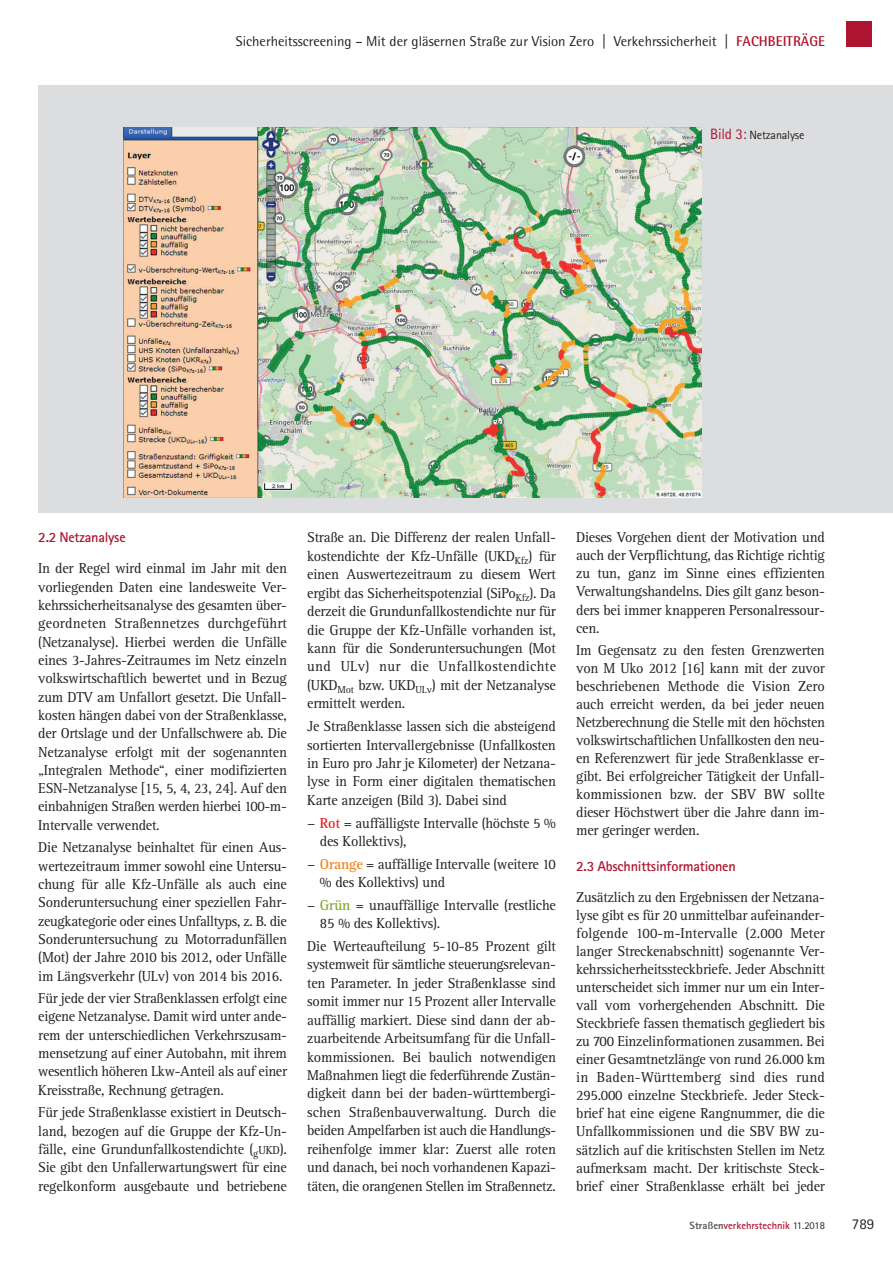
<style>
.page{position:relative;width:893px;height:1263px;background:#fff}
.page>*{position:absolute;margin:0;border:0;box-sizing:border-box;transform-origin:0 0}
.t1{font:15px "Rotis Sans Serif W1 G";color:#231f20}
.t2{font:14.85px/18px "Rotis Serif W1 G";letter-spacing:-.015em;color:#231f20;text-align:justify;scale:.96 1}
.t3{font:14.25px "Rotis Semi Sans W1 G";color:#231f20}
.t4{font:700 14.25px "Rotis Sans Serif W1 G";letter-spacing:-.015em;color:#ae142f}
.t5{font:12px "Rotis Sans Serif W1 G";letter-spacing:-.015em;color:#231f20}
.t6{font:700 10.5px "Rotis Sans Serif W1 G";color:#ae142f}
.s1{font-weight:700;color:#ae142f}
.s2{font-size:15px;color:#ae142f}
.s3{font-size:12px}
.s4{font-weight:700;color:#ee1d23}
.s5{font-weight:700;color:#f58520}
.s6{font-weight:700;color:#86ad38}
.s7{font-weight:800;color:#57585a}
.s8{font-weight:400;color:#231f20}
</style>
<div class="page">
<div style="left:846px;top:21px;width:26px;height:26px;background:#ae142f"></div>
<div style="left:38px;top:85px;width:855px;height:428px;background:#dcdddf"></div>
<img style="left:123px;top:128px;width:578px;height:370px">
<p class="t3" style="left:236px;top:33px;width:591px">Sicherheitsscreening – Mit der gläsernen Straße zur Vision Zero | Verkehrssicherheit | <span class="s1">FACHBEITRÄGE</span></p>
<p class="t5" style="left:710px;top:127px;width:96px"><span class="s2">Bild 3:</span> Netzanalyse</p>
<p class="t4" style="left:38px;top:528px;width:89px">2.2 Netzanalyse</p>
<p class="t2" style="left:38px;top:559px;width:261px">In der Regel wird einmal im Jahr mit den vorliegenden Daten eine landesweite Ver&shy;kehrssicherheitsanalyse des gesamten über&shy;geordneten Straßennetzes durchgeführt (Netzanalyse). Hierbei werden die Unfälle eines 3-Jahres-Zeitraumes im Netz einzeln volkswirtschaftlich bewertet und in Bezug zum DTV am Unfallort gesetzt. Die Unfall&shy;kosten hängen dabei von der Straßenklasse, der Ortslage und der Unfallschwere ab. Die Netzanalyse erfolgt mit der sogenannten „Integralen Methode“, einer modifizierten ESN-Netzanalyse [15, 5, 4, 23, 24]. Auf den einbahnigen Straßen werden hierbei 100-m-Intervalle verwendet.</p>
<p class="t2" style="left:38px;top:838px;width:261px">Die Netzanalyse beinhaltet für einen Aus&shy;wertezeitraum immer sowohl eine Untersu&shy;chung für alle Kfz-Unfälle als auch eine Sonderuntersuchung einer speziellen Fahr&shy;zeugkategorie oder eines Unfalltyps, z. B. die Sonderuntersuchung zu Motorradunfällen (Mot) der Jahre 2010 bis 2012, oder Unfälle im Längsverkehr (ULv) von 2014 bis 2016.</p>
<p class="t2" style="left:38px;top:989px;width:261px">Für jede der vier Straßenklassen erfolgt eine eigene Netzanalyse. Damit wird unter ande&shy;rem der unterschiedlichen Verkehrszusam&shy;mensetzung auf einer Autobahn, mit ihrem wesentlich höheren Lkw-Anteil als auf einer Kreisstraße, Rechnung getragen.</p>
<p class="t2" style="left:38px;top:1103px;width:261px">Für jede Straßenklasse existiert in Deutsch&shy;land, bezogen auf die Gruppe der Kfz-Un&shy;fälle, eine Grundunfallkostendichte (<sub>g</sub><span class="s3">UKD</span>).<br>Sie gibt den Unfallerwartungswert für eine regelkonform ausgebaute und betriebene</p>
<p class="t2" style="left:307px;top:528px;width:261px;line-height:18.5px">Straße an. Die Differenz der realen Unfall&shy;kostendichte der Kfz-Unfälle (UKD<sub>Kfz</sub>) für einen Auswertezeitraum zu diesem Wert ergibt das Sicherheitspotenzial (SiPo<sub>Kfz</sub>). Da derzeit die Grundunfallkostendichte nur für die Gruppe der Kfz-Unfälle vorhanden ist, kann für die Sonderuntersuchungen (Mot und ULv) nur die Unfallkostendichte (UKD<sub>Mot</sub> bzw. UKD<sub>ULv</sub>) mit der Netzanalyse ermittelt werden.</p>
<p class="t2" style="left:307px;top:717px;width:261px;line-height:18.5px">Je Straßenklasse lassen sich die absteigend sortierten Intervallergebnisse (Unfallkosten in Euro pro Jahr je Kilometer) der Netzana&shy;lyse in Form einer digitalen thematischen Karte anzeigen (Bild 3). Dabei sind</p>
<p class="t2" style="left:320px;top:813px;width:247px;line-height:18.5px;text-indent:-13px">− <span class="s4">Rot</span> = auffälligste Intervalle (höchste 5 % des Kollektivs),</p>
<p class="t2" style="left:320px;top:854px;width:247px;line-height:18.5px;text-indent:-13px">− <span class="s5">Orange</span> = auffällige Intervalle (weitere 10 % des Kollektivs) und</p>
<p class="t2" style="left:320px;top:896px;width:247px;line-height:18.5px;text-indent:-13px">− <span class="s6">Grün</span> = unauffällige Intervalle (restliche<br>85 % des Kollektivs).</p>
<p class="t2" style="left:307px;top:937px;width:261px;line-height:18.5px">Die Werteaufteilung 5-10-85 Prozent gilt systemweit für sämtliche steuerungsrelevan&shy;ten Parameter. In jeder Straßenklasse sind somit immer nur 15 Prozent aller Intervalle auffällig markiert. Diese sind dann der ab&shy;zuarbeitende Arbeitsumfang für die Unfall&shy;kommissionen. Bei baulich notwendigen Maßnahmen liegt die federführende Zustän&shy;digkeit dann bei der baden-württembergi&shy;schen Straßenbauverwaltung. Durch die beiden Ampelfarben ist auch die Handlungs&shy;reihenfolge immer klar: Zuerst alle roten und danach, bei noch vorhandenen Kapazi&shy;täten, die orangenen Stellen im Straßennetz.</p>
<p class="t2" style="left:576px;top:528px;width:261px">Dieses Vorgehen dient der Motivation und auch der Verpflichtung, das Richtige richtig zu tun, ganz im Sinne eines effizienten Verwaltungshandelns. Dies gilt ganz beson&shy;ders bei immer knapperen Personalressour&shy;cen.</p>
<p class="t2" style="left:576px;top:641px;width:261px">Im Gegensatz zu den festen Grenzwerten von M Uko 2012 [16] kann mit der zuvor beschriebenen Methode die Vision Zero auch erreicht werden, da bei jeder neuen Netzberechnung die Stelle mit den höchsten volkswirtschaftlichen Unfallkosten den neu&shy;en Referenzwert für jede Straßenklasse er&shy;gibt. Bei erfolgreicher Tätigkeit der Unfall&shy;kommissionen bzw. der SBV BW sollte dieser Höchstwert über die Jahre dann im&shy;mer geringer werden.</p>
<p class="t4" style="left:576px;top:857px;width:161px">2.3 Abschnittsinformationen</p>
<p class="t2" style="left:576px;top:888px;width:261px">Zusätzlich zu den Ergebnissen der Netzana&shy;lyse gibt es für 20 unmittelbar aufeinander&shy;folgende 100-m-Intervalle (2.000 Meter langer Streckenabschnitt) sogenannte Ver&shy;kehrssicherheitssteckbriefe. Jeder Abschnitt unterscheidet sich immer nur um ein Inter&shy;vall vom vorhergehenden Abschnitt. Die Steckbriefe fassen thematisch gegliedert bis zu 700 Einzelinformationen zusammen. Bei einer Gesamtnetzlänge von rund 26.000 km in Baden-Württemberg sind dies rund 295.000 einzelne Steckbriefe. Jeder Steck&shy;brief hat eine eigene Rangnummer, die die Unfallkommissionen und die SBV BW zu&shy;sätzlich auf die kritischsten Stellen im Netz aufmerksam macht. Der kritischste Steck&shy;brief einer Straßenklasse erhält bei jeder</p>
<p class="t6" style="left:690px;top:1219px;width:137px"><span class="s7">Straßen</span>verkehrstechnik <span class="s8">11.2018</span></p>
<p class="t1" style="left:852px;top:1215px;width:24px">789</p>
</div>
